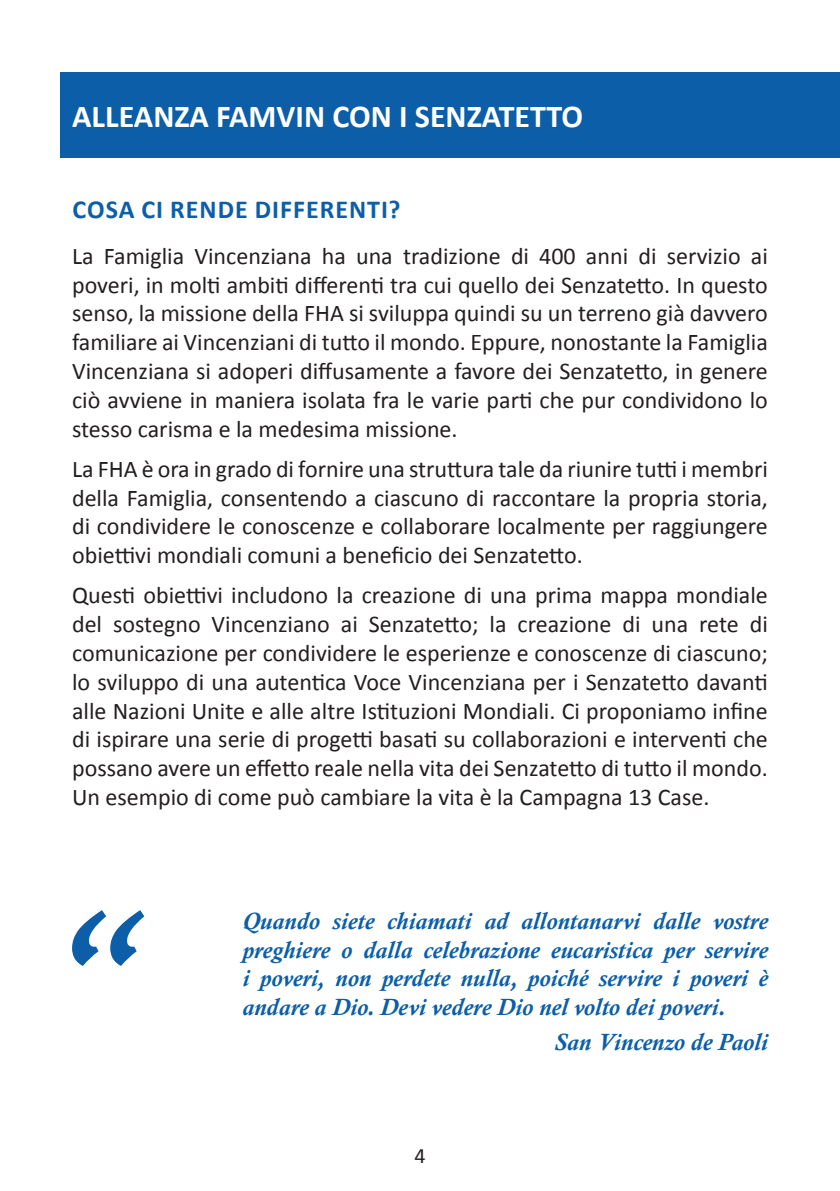
<style>
.page{position:relative;width:840px;height:1191px;background:#fff}
.page>*{position:absolute;margin:0;border:0;box-sizing:border-box;transform-origin:0 0}
.t1{font:italic 700 151.8px "Calisto";color:#0c5ea8}
.t2{font:700 32px "Calibri";color:#fff}
.Heading_1{font:700 26px "Calibri";letter-spacing:.04em;color:#0c5ea8}
.t3{font:24px/28.8px "Calibri";color:#231f20;text-align:justify}
.t4{font:italic 700 24px/28.8px "Calisto";color:#0c5ea8;text-align:justify}
.t5{font:22px "Calibri";color:#231f20}
</style>
<div class="page">
<div style="left:61px;top:72px;width:778px;height:85px;background:#0c5ea8"></div>
<p class="t2" style="left:72px;top:93px;width:512px">ALLEANZA FAMVIN CON I SENZATETTO</p>
<p class="Heading_1" style="left:73px;top:191px;width:329px">COSA CI RENDE DIFFERENTI?</p>
<p class="t3" style="left:72px;top:241px;width:697px">La Famiglia Vincenziana ha una tradizione di 400 anni di servizio ai poveri, in molti ambiti differenti tra cui quello dei Senzatetto. In questo senso, la missione della FHA si sviluppa quindi su un terreno già davvero familiare ai Vincenziani di tutto il mondo. Eppure, nonostante la Famiglia Vincenziana si adoperi diffusamente a favore dei Senzatetto, in genere ciò avviene in maniera isolata fra le varie parti che pur condividono lo stesso carisma e la medesima missione.</p>
<p class="t3" style="left:72px;top:454px;width:697px">La FHA è ora in grado di fornire una struttura tale da riunire tutti i membri della Famiglia, consentendo a ciascuno di raccontare la propria storia, di condividere le conoscenze e collaborare localmente per raggiungere obiettivi mondiali comuni a beneficio dei Senzatetto.</p>
<p class="t3" style="left:72px;top:580px;width:697px">Questi obiettivi includono la creazione di una prima mappa mondiale del sostegno Vincenziano ai Senzatetto; la creazione di una rete di comunicazione per condividere le esperienze e conoscenze di ciascuno; lo sviluppo di una autentica Voce Vincenziana per i Senzatetto davanti alle Nazioni Unite e alle altre Istituzioni Mondiali. Ci proponiamo infine di ispirare una serie di progetti basati su collaborazioni e interventi che possano avere un effetto reale nella vita dei Senzatetto di tutto il mondo.<br>Un esempio di come può cambiare la vita è la Campagna 13 Case.</p>
<p class="t1" style="left:50px;top:876px;width:82px">“</p>
<p class="t4" style="left:242px;top:906px;width:527px">Quando siete chiamati ad allontanarvi dalle vostre preghiere o dalla celebrazione eucaristica per servire i poveri, non perdete nulla, poiché servire i poveri è andare a Dio. Devi vedere Dio nel volto dei poveri.</p>
<p class="t4" style="left:553px;top:1027px;width:215px">San Vincenzo de Paoli</p>
<p class="t5" style="left:414px;top:1140px;width:13px">4</p>
</div>
